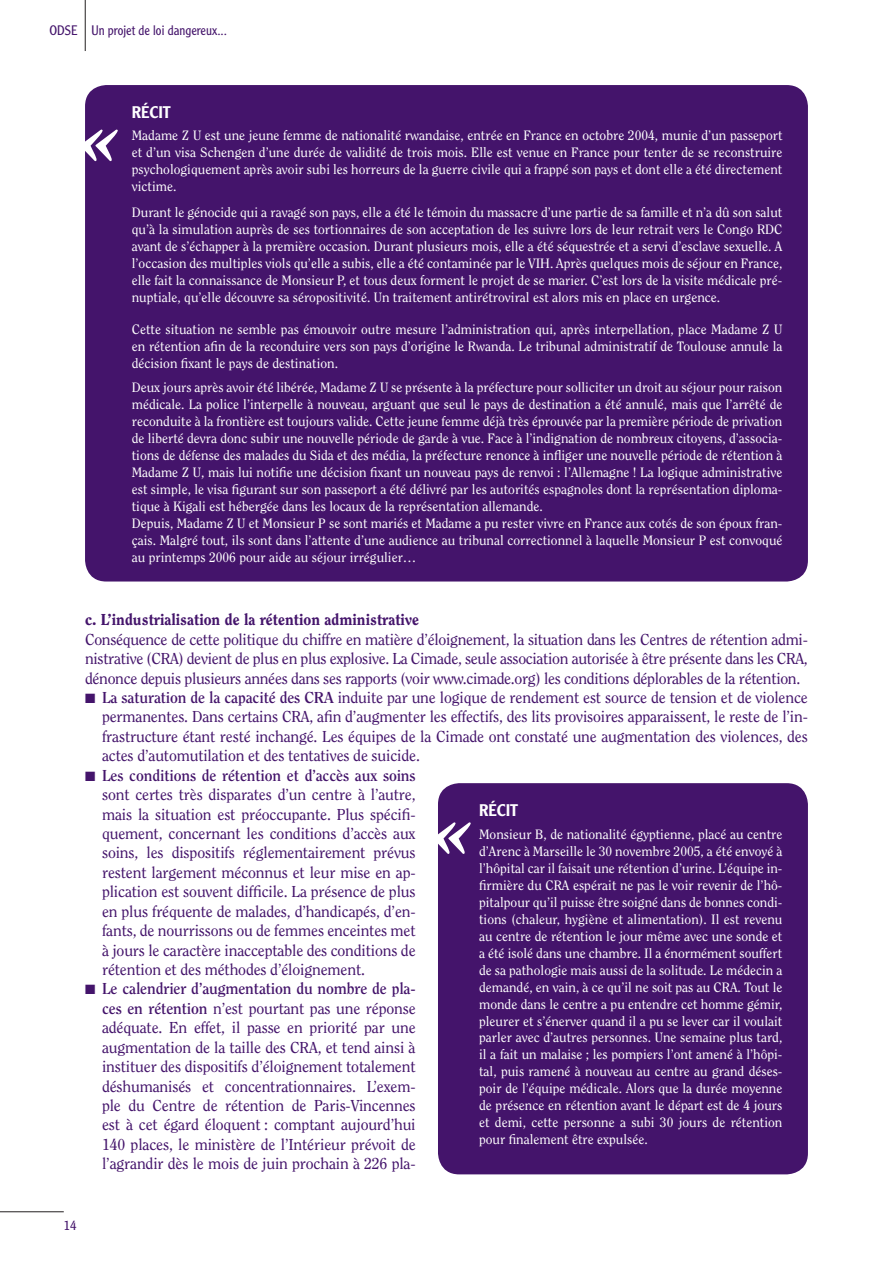
<style>
.page{position:relative;width:893px;height:1263px;background:#fff}
.page>*{position:absolute;margin:0;border:0;box-sizing:border-box;transform-origin:0 0}
.t1{font:italic 800 82.5px "Clearface Std";color:#fff}
.t2{font:500 16.5px "Clearface Gothic LT Std";letter-spacing:.11em;color:#fff}
.t3{font:15.75px/19.5px "Clearface Std";letter-spacing:-.01em;color:#44146b;text-align:justify}
.t4{font:800 15.75px "Clearface Std";color:#44146b}
.t5{font:700 15.75px "Clearface Std";letter-spacing:-.01em;color:#44146b}
.t6{font:13.5px/17px "Clearface Std";color:#fff;text-align:justify}
.t7{font:300 13.5px "Clearface Gothic LT Std";color:#44146b}
.t8{font:13.5px "Zapf Dingbats ITC";color:#44146b}
.s1{font-weight:700}
</style>
<div class="page">
<hr style="left:0;top:1211px;width:64px;height:1px;background:#231f20">
<div style="left:85px;top:85px;width:723px;height:496px;background:#44146b;border-radius:21px"></div>
<div style="left:438px;top:783px;width:370px;height:391px;background:#44146b;border-radius:21px"></div>
<hr style="left:85px;top:0;width:1px;height:51px;background:#231f20">
<p class="t7" style="left:49px;top:22px;width:179px">ODSE Un projet de loi dangereux...</p>
<h1 class="t1" style="left:80px;top:86px;width:43px">«</h1>
<p class="t2" style="left:132px;top:102px;width:41px">RÉCIT</p>
<p class="t6" style="left:132px;top:126px;width:652px">Madame Z U est une jeune femme de nationalité rwandaise, entrée en France en octobre 2004, munie d’un passeport et d’un visa Schengen d’une durée de validité de trois mois. Elle est venue en France pour tenter de se reconstruire psychologiquement après avoir subi les horreurs de la guerre civile qui a frappé son pays et dont elle a été directement victime.</p>
<p class="t6" style="left:132px;top:204px;width:652px">Durant le génocide qui a ravagé son pays, elle a été le témoin du massacre d’une partie de sa famille et n’a dû son salut qu’à la simulation auprès de ses tortionnaires de son acceptation de les suivre lors de leur retrait vers le Congo RDC avant de s’échapper à la première occasion. Durant plusieurs mois, elle a été séquestrée et a servi d’esclave sexuelle. A l’occasion des multiples viols qu’elle a subis, elle a été contaminée par le VIH. Après quelques mois de séjour en France, elle fait la connaissance de Monsieur P, et tous deux forment le projet de se marier. C’est lors de la visite médicale pré&shy;nuptiale, qu’elle découvre sa séropositivité. Un traitement antirétroviral est alors mis en place en urgence.</p>
<p class="t6" style="left:132px;top:321px;width:652px">Cette situation ne semble pas émouvoir outre mesure l’administration qui, après interpellation, place Madame Z U en rétention afin de la reconduire vers son pays d’origine le Rwanda. Le tribunal administratif de Toulouse annule la décision fixant le pays de destination.</p>
<p class="t6" style="left:132px;top:379px;width:652px;text-align:left">Deux jours après avoir été libérée, Madame Z U se présente à la préfecture pour solliciter un droit au séjour pour raison médicale. La police l’interpelle à nouveau, arguant que seul le pays de destination a été annulé, mais que l’arrêté de reconduite à la frontière est toujours valide. Cette jeune femme déjà très éprouvée par la première période de privation de liberté devra donc subir une nouvelle période de garde à vue. Face à l’indignation de nombreux citoyens, d’associa&shy;tions de défense des malades du Sida et des média, la préfecture renonce à infliger une nouvelle période de rétention à Madame Z U, mais lui notifie une décision fixant un nouveau pays de renvoi : l’Allemagne ! La logique administrative est simple, le visa figurant sur son passeport a été délivré par les autorités espagnoles dont la représentation diploma&shy;tique à Kigali est hébergée dans les locaux de la représentation allemande.<br>Depuis, Madame Z U et Monsieur P se sont mariés et Madame a pu rester vivre en France aux cotés de son époux fran&shy;çais. Malgré tout, ils sont dans l’attente d’une audience au tribunal correctionnel à laquelle Monsieur P est convoqué au printemps 2006 pour aide au séjour irrégulier…</p>
<p class="t4" style="left:85px;top:610px;width:335px">c. L’industrialisation de la rétention administrative</p>
<p class="t3" style="left:85px;top:629px;width:724px">Conséquence de cette politique du chiffre en matière d’éloignement, la situation dans les Centres de rétention admi-</p>
<p class="t3" style="left:85px;top:649px;width:724px">nistrative (CRA) devient de plus en plus explosive. La Cimade, seule association autorisée à être présente dans les CRA,</p>
<p class="t3" style="left:85px;top:668px;width:717px">dénonce depuis plusieurs années dans ses rapports (voir www.cimade.org) les conditions déplorables de la rétention.</p>
<p class="t3" style="left:102px;top:688px;width:707px"><span class="s1">La saturation de la capacité des CRA</span> induite par une logique de rendement est source de tension et de violence</p>
<p class="t3" style="left:102px;top:707px;width:707px">permanentes. Dans certains CRA, afin d’augmenter les effectifs, des lits provisoires apparaissent, le reste de l’in-</p>
<p class="t3" style="left:102px;top:727px;width:707px">frastructure étant resté inchangé. Les équipes de la Cimade ont constaté une augmentation des violences, des</p>
<p class="t3" style="left:102px;top:746px;width:319px">actes d’automutilation et des tentatives de suicide.</p>
<p class="t5" style="left:102px;top:766px;width:315px">Les conditions de rétention et d’accès aux soins</p>
<p class="t3" style="left:102px;top:785px;width:315px">sont certes très disparates d’un centre à l’autre, mais la situation est préoccupante. Plus spécifi&shy;quement, concernant les conditions d’accès aux soins, les dispositifs réglementairement prévus restent largement méconnus et leur mise en ap&shy;plication est souvent difficile. La présence de plus en plus fréquente de malades, d’handicapés, d’en&shy;fants, de nourrissons ou de femmes enceintes met à jours le caractère inacceptable des conditions de rétention et des méthodes d’éloignement.</p>
<p class="t3" style="left:102px;top:979px;width:315px"><span class="s1">Le calendrier d’augmentation du nombre de pla&shy;ces en rétention</span> n’est pourtant pas une réponse adéquate. En effet, il passe en priorité par une augmentation de la taille des CRA, et tend ainsi à instituer des dispositifs d’éloignement totalement déshumanisés et concentrationnaires. L’exem&shy;ple du Centre de rétention de Paris-Vincennes est à cet égard éloquent : comptant aujourd’hui 140 places, le ministère de l’Intérieur prévoit de l’agrandir dès le mois de juin prochain à 226 pla-</p>
<p class="t8" style="left:85px;top:692px;width:12px">■</p>
<p class="t8" style="left:85px;top:770px;width:12px">■</p>
<p class="t2" style="left:479px;top:800px;width:41px">RÉCIT</p>
<p class="t6" style="left:479px;top:826px;width:305px">Monsieur B, de nationalité égyptienne, placé au centre d’Arenc à Marseille le 30 novembre 2005, a été envoyé à l’hôpital car il faisait une rétention d’urine. L’équipe in&shy;firmière du CRA espérait ne pas le voir revenir de l’hô&shy;pitalpour qu’il puisse être soigné dans de bonnes condi&shy;tions (chaleur, hygiène et alimentation). Il est revenu au centre de rétention le jour même avec une sonde et a été isolé dans une chambre. Il a énormément souffert de sa pathologie mais aussi de la solitude. Le médecin a demandé, en vain, à ce qu’il ne soit pas au CRA. Tout le monde dans le centre a pu entendre cet homme gémir, pleurer et s’énerver quand il a pu se lever car il voulait parler avec d’autres personnes. Une semaine plus tard, il a fait un malaise ; les pompiers l’ont amené à l’hôpi&shy;tal, puis ramené à nouveau au centre au grand déses&shy;poir de l’équipe médicale. Alors que la durée moyenne de présence en rétention avant le départ est de 4 jours et demi, cette personne a subi 30 jours de rétention pour finalement être expulsée.</p>
<h1 class="t1" style="left:433px;top:779px;width:43px">«</h1>
<p class="t8" style="left:85px;top:983px;width:12px">■</p>
<p class="t7" style="left:64px;top:1217px;width:7px">14</p>
</div>
